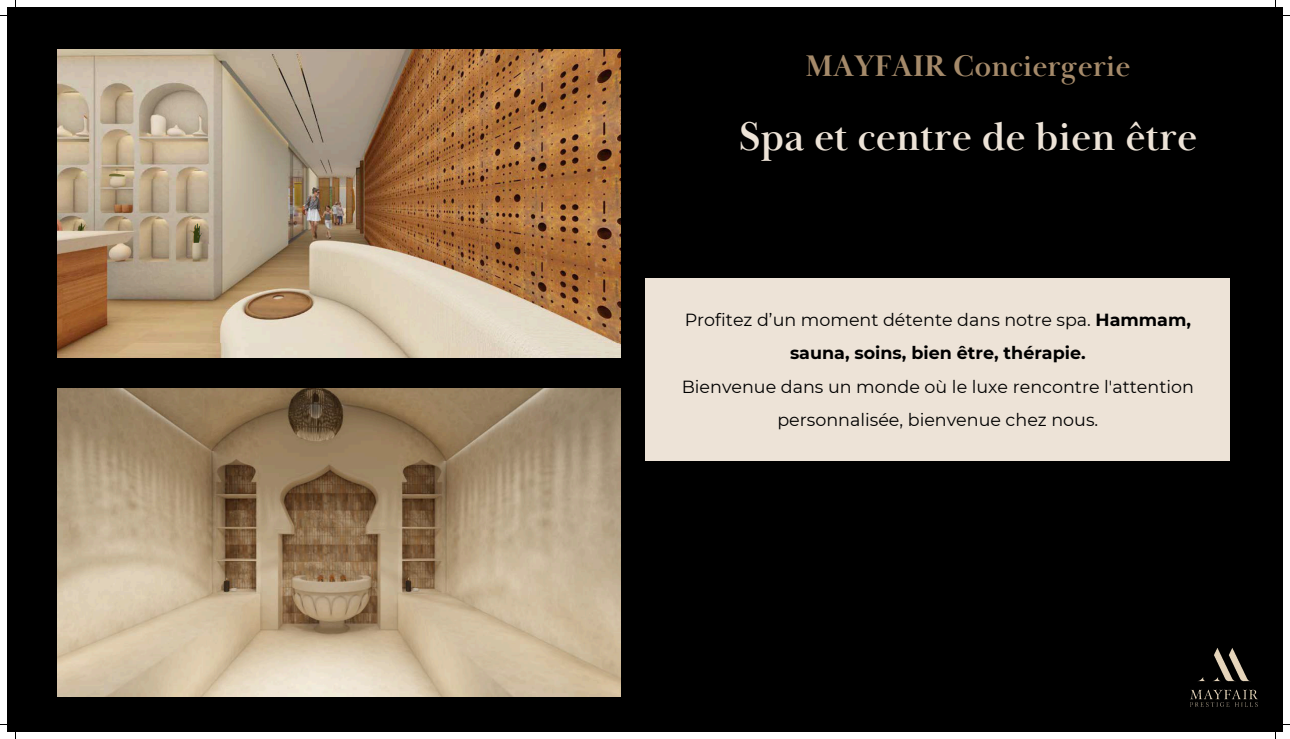
<style>
.page{position:relative;width:1290px;height:739px;background:#fff}
.page>*{position:absolute;margin:0;border:0;box-sizing:border-box;transform-origin:0 0}
.t1{font:700 41.12px "Baskerville Display PT";color:#ede3d7}
.t2{font:700 30.62px "Baskerville Display PT";color:#a58a6a}
.t3{font:17.5px/33.4px "Montserrat";color:#000;text-align:center}
.s1{font-weight:700}
</style>
<div class="page">
<div style="left:7px;top:7px;width:1276px;height:725px;background:#000"></div>
<div style="left:645px;top:278px;width:585px;height:183px;background:#ede3d7"></div>
<img style="left:58px;top:49px;width:562px;height:308px">
<img style="left:58px;top:388px;width:562px;height:308px">
<img style="left:1190px;top:648px;width:68px;height:59px">
<p class="t2" style="left:806px;top:47px;width:326px">MAYFAIR Conciergerie</p>
<p class="t1" style="left:739px;top:112px;width:460px">Spa et centre de bien être</p>
<h2 class="t3" style="left:685px;top:303px;width:508px">Profitez d’un moment détente dans notre spa. <span class="s1">Hammam, sauna, soins, bien être, thérapie.</span></h2>
<h1 class="t3" style="left:682px;top:369px;width:514px">Bienvenue dans un monde où le luxe rencontre l'attention personnalisée, bienvenue chez nous.</h1>
</div>
